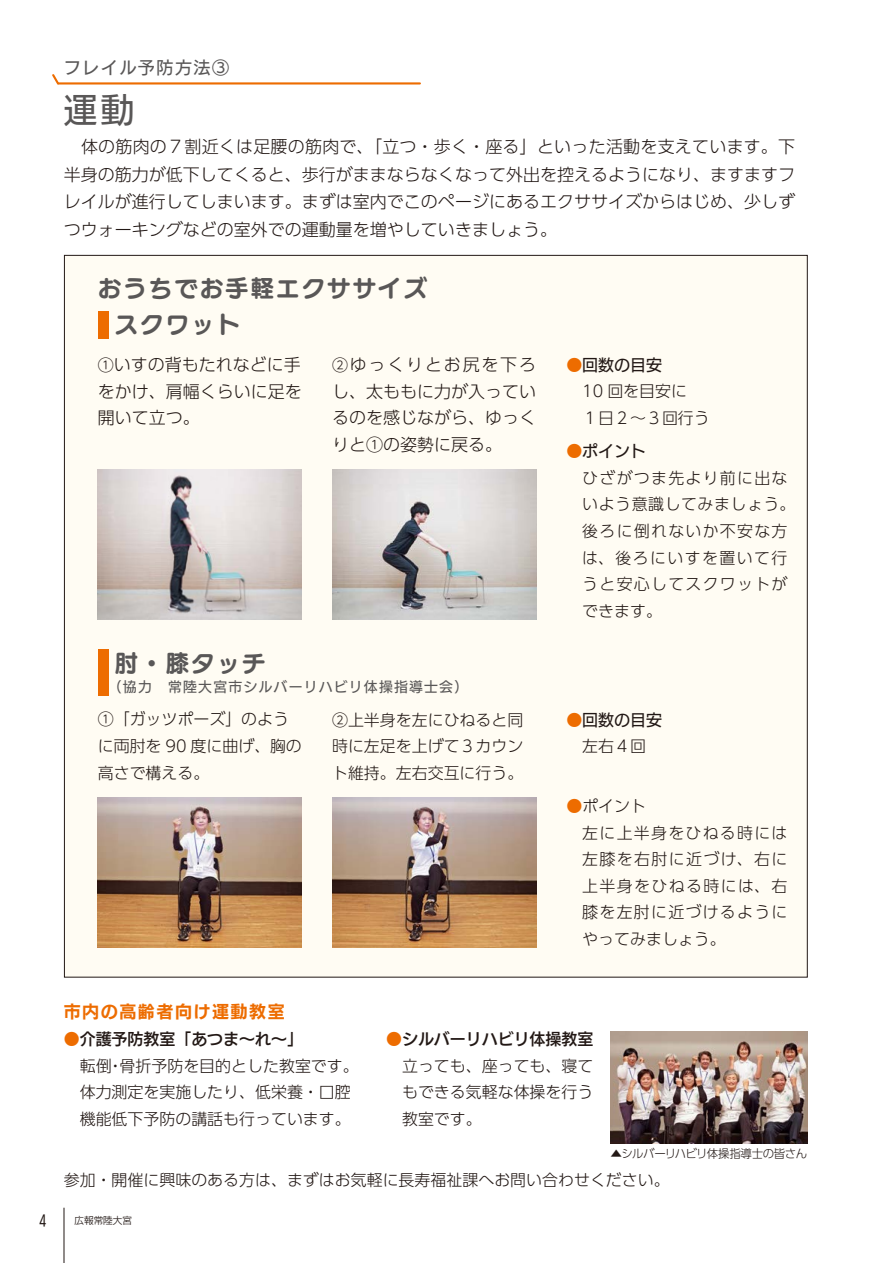
<style>
.page{position:relative;width:893px;height:1263px;background:#fff}
.page>*{position:absolute;margin:0;border:0;box-sizing:border-box;transform-origin:0 0}
.t1{font:34.05px "UD Kakugo Large Pr 6 N M";color:#595757}
.t2{font:23.4px "UD Marugo Large Pr 6 N B";letter-spacing:.09em;color:#595757}
.t3{font:300 16.95px/26.5px "UD Shin Go Pr 6 N";color:#221815;text-align:justify}
.t4{font:16.95px "UD Kakugo Large Pr 6 N B";letter-spacing:.09em;color:#ed6c00}
.t5{font:16.95px "UD Kakugo Large Pr 6 N M";letter-spacing:.09em;color:#595757}
.t6{font:300 15.9px/26.5px "UD Shin Go Pr 6 N";color:#221815}
.t7{font:300 15.9px/26.5px "UD Shin Go Pr 6 N";letter-spacing:.08em;color:#221815}
.t8{font:15.9px "UD Kakugo Large Pr 6 N DB";color:#221815}
.t9{font:15.9px "UD Kakugo Large Pr 6 N M";color:#221815}
.t10{font:14.85px "UD Kakugo Large Pr 6 N M";color:#221815}
.t11{font:13.8px "UD Kakugo Large Pr 6 N M";letter-spacing:.09em;color:#595757}
.t12{font:300 11.7px "UD Shin Go Pr 6 N";letter-spacing:-.035em;color:#221815}
.t13{font:9.6px "UD Kakugo Large Pr 6 N R";color:#221815}
.s1{font-size:15.9px}
.s2{color:#ed6c00}
</style>
<div class="page">
<div style="left:64px;top:255px;width:743px;height:722px;background:#fffcf3;border:1px solid #221815"></div>
<img style="left:98px;top:470px;width:204px;height:149px">
<img style="left:98px;top:798px;width:204px;height:149px">
<img style="left:332px;top:470px;width:204px;height:149px">
<img style="left:332px;top:798px;width:204px;height:149px">
<img style="left:610px;top:1031px;width:198px;height:112px">
<hr style="left:58px;top:82px;width:362px;height:3px;background:#ed6c00">
<svg style="left:52px;top:74px;width:9px;height:11px"></svg>
<div style="left:98px;top:311px;width:10px;height:28px;background:#ed6c00"></div>
<div style="left:98px;top:649px;width:10px;height:47px;background:#ed6c00"></div>
<hr style="left:64px;top:1208px;width:1px;height:55px;background:#221815">
<p class="t5" style="left:64px;top:58px;width:167px">フレイル予防方法③</p>
<h1 class="t1" style="left:63px;top:92px;width:73px">運動</h1>
<p class="t3" style="left:64px;top:132px;width:733px;line-height:27.6px">　体の筋肉の７割近くは足腰の筋肉で、「立つ・歩く・座る」といった活動を支えています。下半身の筋力が低下してくると、歩行がままならなくなって外出を控えるようになり、ますますフレイルが進行してしまいます。まずは室内でこのページにあるエクササイズからはじめ、少しずつウォーキングなどの室外での運動量を増やしていきましょう。</p>
<h2 class="t2" style="left:98px;top:275px;width:331px">おうちでお手軽エクササイズ</h2>
<h2 class="t2" style="left:115px;top:311px;width:127px">スクワット</h2>
<p class="t3" style="left:98px;top:351px;width:206px"><span class="s1">①</span>いすの背もたれなどに手をかけ、肩幅くらいに足を開いて立つ。</p>
<p class="t3" style="left:332px;top:351px;width:206px"><span class="s1">②</span>ゆっくりとお尻を下ろし、太ももに力が入っているのを感じながら、ゆっくりと①の姿勢に戻る。</p>
<h2 class="t2" style="left:115px;top:651px;width:152px">肘・膝タッチ</h2>
<p class="t11" style="left:108px;top:679px;width:362px">（協力　常陸大宮市シルバーリハビリ体操指導士会）</p>
<p class="t6" style="left:98px;top:706px;width:206px">①「ガッツポーズ」のように両肘を 90 度に曲げ、胸の高さで構える。</p>
<p class="t6" style="left:332px;top:706px;width:193px;text-align:justify">②上半身を左にひねると同時に左足を上げて３カウント維持。左右交互に行う。</p>
<p class="t4" style="left:64px;top:1002px;width:222px">市内の高齢者向け運動教室</p>
<p class="t9" style="left:566px;top:356px;width:97px"><span class="s2">●</span>回数の目安</p>
<p class="t6" style="left:566px;top:378px;width:145px">　10 回を目安に<br>　１日２〜３回行う</p>
<p class="t9" style="left:566px;top:442px;width:81px"><span class="s2">●</span>ポイント</p>
<p class="t7" style="left:582px;top:464px;width:215px">ひざがつま先より前に出ないよう意識してみましょう。後ろに倒れないか不安な方は、後ろにいすを置いて行うと安心してスクワットができます。</p>
<p class="t9" style="left:566px;top:711px;width:97px"><span class="s2">●</span>回数の目安</p>
<p class="t6" style="left:566px;top:732px;width:81px">　左右４回</p>
<p class="t7" style="left:582px;top:792px;width:207px;text-indent:-16px"><span class="s2">●</span>ポイント<br>左に上半身をひねる時には左膝を右肘に近づけ、右に上半身をひねる時には、右膝を左肘に近づけるようにやってみましょう。</p>
<p class="t8" style="left:64px;top:1030px;width:241px"><span class="s2">●</span>介護予防教室「あつま〜れ〜」</p>
<p class="t6" style="left:80px;top:1052px;width:281px">転倒・骨折予防を目的とした教室です。体力測定を実施したり、低栄養・口腔機能低下予防の講話も行っています。</p>
<p class="t8" style="left:386px;top:1030px;width:209px"><span class="s2">●</span>シルバーリハビリ体操教室</p>
<p class="t6" style="left:402px;top:1052px;width:193px;text-align:justify">立っても、座っても、寝てもできる気軽な体操を行う教室です。</p>
<p class="t12" style="left:610px;top:1144px;width:198px">▲シルバーリハビリ体操指導士の皆さん</p>
<p class="t6" style="left:64px;top:1166px;width:607px">参加・開催に興味のある方は、まずはお気軽に長寿福祉課へお問い合わせください。</p>
<p class="t10" style="left:39px;top:1212px;width:9px">4</p>
<p class="t13" style="left:75px;top:1215px;width:59px">広報常陸大宮</p>
</div>
